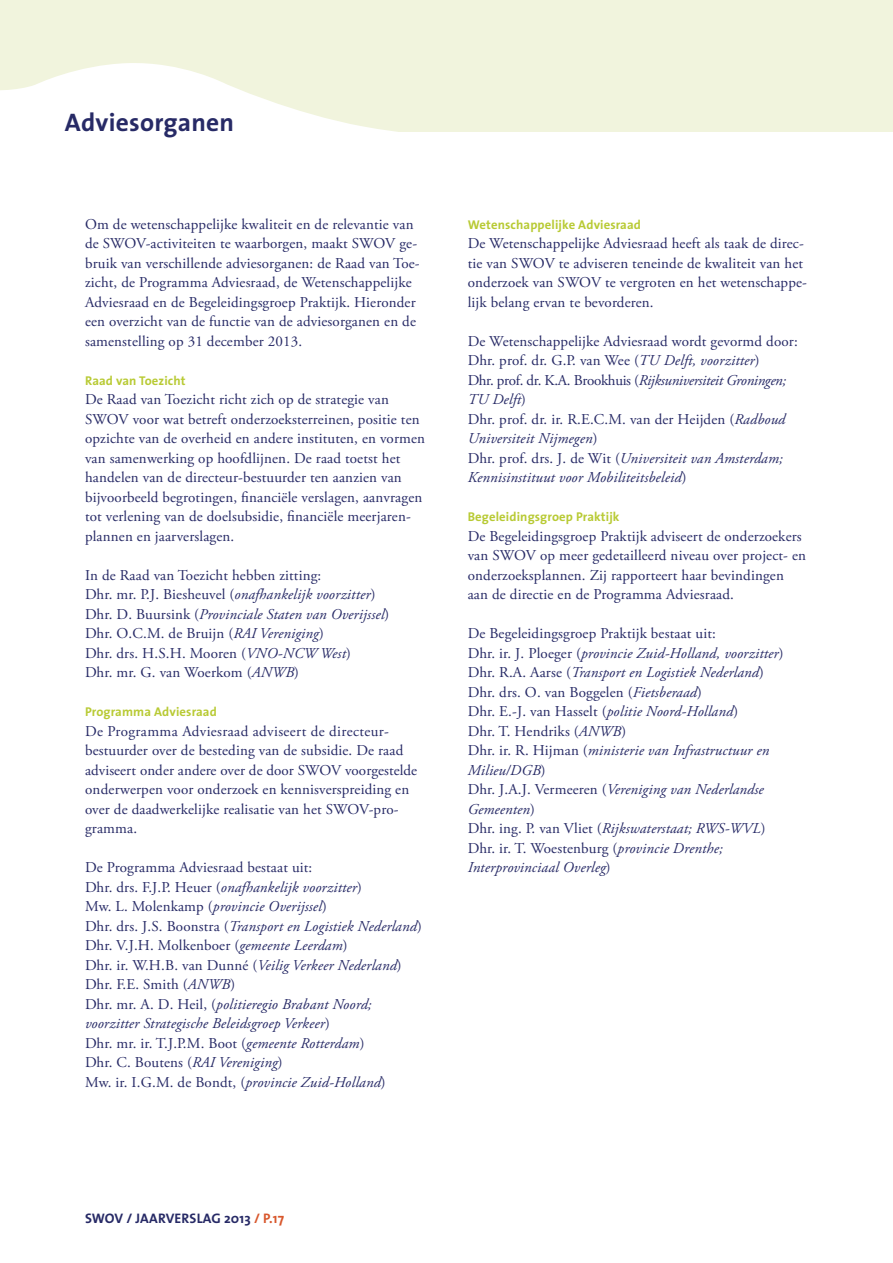
<style>
.page{position:relative;width:893px;height:1263px;background:#fff}
.page>*{position:absolute;margin:0;border:0;box-sizing:border-box;transform-origin:0 0}
.t1{font:700 25.5px "The Sans";letter-spacing:.01em;color:#272a66}
.t2{font:15px/19.5px "Adobe Garamond Pro";letter-spacing:.01em;color:#272a66}
.t3{font:italic 15px/19.5px "Adobe Garamond Pro";letter-spacing:.01em;color:#272a66}
.t4{font:700 13.8px "The Sans";letter-spacing:.01em;color:#272a66}
.t5{font:700 12.75px "The Sans";letter-spacing:.01em;color:#b8ca34}
.s1{font-style:italic}
.s2{font-style:normal}
.s3{color:#d8572c}
</style>
<div class="page">
<svg style="left:0;top:0;width:893px;height:131px;background:#f2f5e1"></svg>
<h1 class="t1" style="left:65px;top:101px;width:171px">Adviesorganen</h1>
<p class="t2" style="left:85px;top:215px;width:336px">Om de wetenschappelijke kwaliteit en de relevantie van de SWOV-activiteiten te waarborgen, maakt SWOV ge&shy;bruik van verschillende adviesorganen: de Raad van Toe&shy;zicht, de Programma Adviesraad, de Wetenschappelijke Adviesraad en de Begeleidingsgroep Praktijk. Hieronder een overzicht van de functie van de adviesorganen en de samenstelling op 31 december 2013.</p>
<p class="t5" style="left:85px;top:370px;width:102px">Raad van Toezicht</p>
<p class="t2" style="left:85px;top:390px;width:342px">De Raad van Toezicht richt zich op de strategie van SWOV voor wat betreft onderzoeksterreinen, positie ten opzichte van de overheid en andere instituten, en vormen van samenwerking op hoofdlijnen. De raad toetst het handelen van de directeur-bestuurder ten aanzien van bijvoorbeeld begrotingen, financiële verslagen, aanvragen tot verlening van de doelsubsidie, financiële meerjaren&shy;plannen en jaarverslagen.</p>
<p class="t2" style="left:85px;top:566px;width:306px">In de Raad van Toezicht hebben zitting:<br>Dhr. mr. P.J. Biesheuvel (<span class="s1">onafhankelijk voorzitter</span>)<br>Dhr. D. Buursink (<span class="s1">Provinciale Staten van Overijssel</span>)<br>Dhr. O.C.M. de Bruijn (<span class="s1">RAI Vereniging</span>)<br>Dhr. drs. H.S.H. Mooren (<span class="s1">VNO-NCW West</span>)<br>Dhr. mr. G. van Woerkom (<span class="s1">ANWB</span>)</p>
<p class="t5" style="left:85px;top:701px;width:133px">Programma Adviesraad</p>
<p class="t2" style="left:85px;top:722px;width:334px">De Programma Adviesraad adviseert de directeur&shy;bestuurder over de besteding van de subsidie. De raad adviseert onder andere over de door SWOV voorgestelde onderwerpen voor onderzoek en kennisverspreiding en over de daadwerkelijke realisatie van het SWOV-pro&shy;gramma.</p>
<p class="t2" style="left:85px;top:858px;width:338px">De Programma Adviesraad bestaat uit:<br>Dhr. drs. F.J.P. Heuer (<span class="s1">onafhankelijk voorzitter</span>)<br>Mw. L. Molenkamp (<span class="s1">provincie Overijssel</span>)<br>Dhr. drs. J.S. Boonstra (<span class="s1">Transport en Logistiek Nederland</span>)<br>Dhr. V.J.H. Molkenboer (<span class="s1">gemeente Leerdam</span>)<br>Dhr. ir. W.H.B. van Dunné (<span class="s1">Veilig Verkeer Nederland</span>)<br>Dhr. F.E. Smith (<span class="s1">ANWB</span>)<br>Dhr. mr. A. D. Heil, (<span class="s1">politieregio Brabant Noord; voorzitter Strategische Beleidsgroep Verkeer</span>)<br>Dhr. mr. ir. T.J.P.M. Boot (<span class="s1">gemeente Rotterdam</span>)<br>Dhr. C. Boutens (<span class="s1">RAI Vereniging</span>)<br>Mw. ir. I.G.M. de Bondt, (<span class="s1">provincie Zuid-Holland</span>)</p>
<p class="t5" style="left:468px;top:214px;width:175px">Wetenschappelijke Adviesraad</p>
<p class="t2" style="left:468px;top:234px;width:341px">De Wetenschappelijke Adviesraad heeft als taak de direc&shy;tie van SWOV te adviseren teneinde de kwaliteit van het onderzoek van SWOV te vergroten en het wetenschappe&shy;lijk belang ervan te bevorderen.</p>
<p class="t2" style="left:468px;top:332px;width:332px">De Wetenschappelijke Adviesraad wordt gevormd door:<br>Dhr. prof. dr. G.P. van Wee (<span class="s1">TU Delft, voorzitter</span>)<br>Dhr. prof. dr. K.A. Brookhuis (<span class="s1">Rijksuniversiteit Groningen; TU Delft</span>)<br>Dhr. prof. dr. ir. R.E.C.M. van der Heijden (<span class="s1">Radboud Universiteit Nijmegen</span>)<br>Dhr. prof. drs. J. de Wit (<span class="s1">Universiteit van Amsterdam; Kennisinstituut voor Mobiliteitsbeleid</span>)</p>
<p class="t5" style="left:468px;top:506px;width:153px">Begeleidingsgroep Praktijk</p>
<p class="t2" style="left:468px;top:527px;width:340px">De Begeleidingsgroep Praktijk adviseert de onderzoekers van SWOV op meer gedetailleerd niveau over project- en onderzoeksplannen. Zij rapporteert haar bevindingen aan de directie en de Programma Adviesraad.</p>
<p class="t3" style="left:468px;top:624px;width:317px"><span class="s2">De Begeleidingsgroep Praktijk bestaat uit:<br>Dhr. ir. J. Ploeger (</span>provincie Zuid-Holland, voorzitter<span class="s2">)<br>Dhr. R.A. Aarse (</span>Transport en Logistiek Nederland<span class="s2">)<br>Dhr. drs. O. van Boggelen (</span>Fietsberaad<span class="s2">)<br>Dhr. E.-J. van Hasselt (</span>politie Noord-Holland<span class="s2">)<br>Dhr. T. Hendriks (</span>ANWB<span class="s2">)<br>Dhr. ir. R. Hijman (</span>ministerie van Infrastructuur en Milieu/DGB<span class="s2">)<br>Dhr. J.A.J. Vermeeren (</span>Vereniging van Nederlandse Gemeenten<span class="s2">)<br>Dhr. ing. P. van Vliet (</span>Rijkswaterstaat; RWS-WVL<span class="s2">)<br>Dhr. ir. T. Woestenburg (</span>provincie Drenthe; Interprovinciaal Overleg<span class="s2">)</span></p>
<p class="t4" style="left:85px;top:1207px;width:200px">SWOV / JAARVERSLAG 2013 <span class="s3">/ P.17</span></p>
</div>
